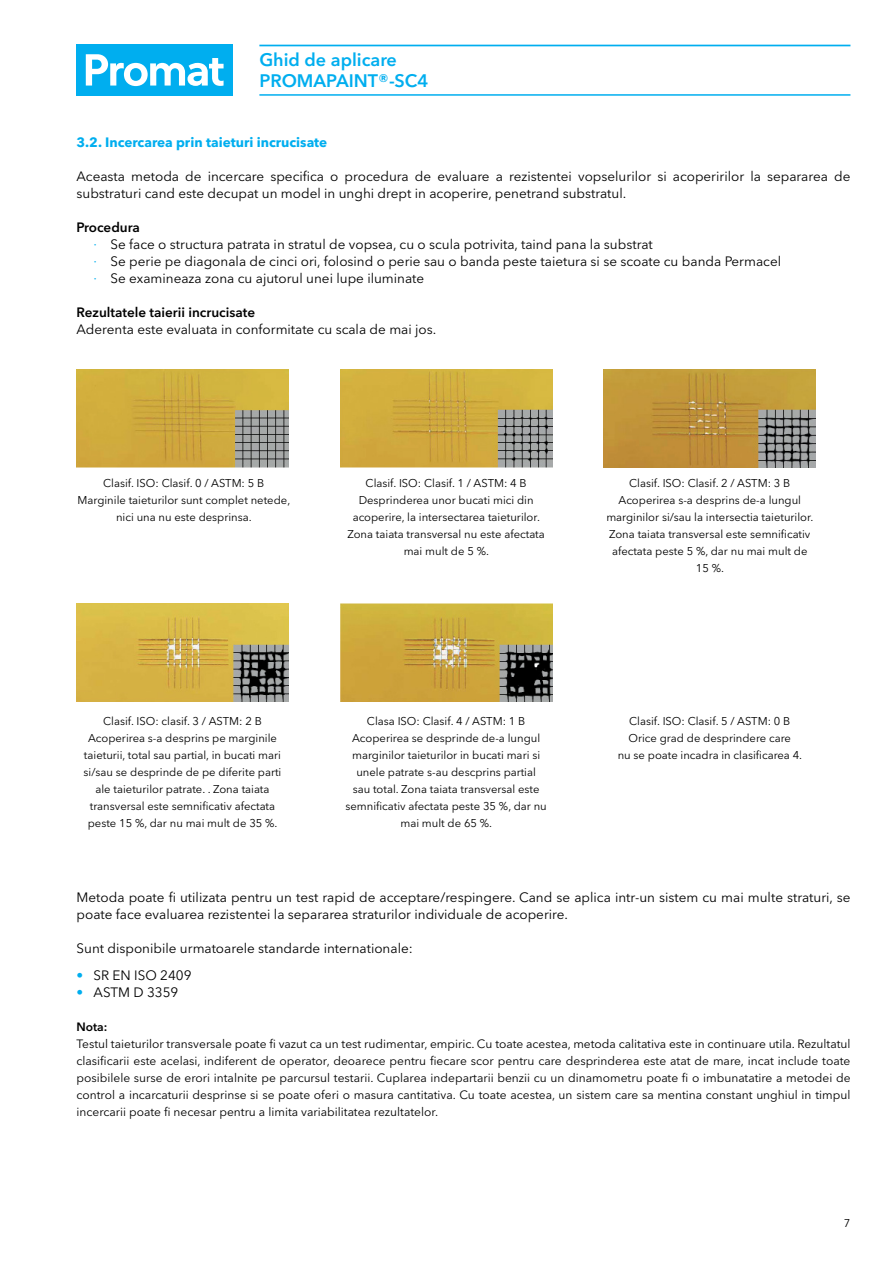
<style>
.page{position:relative;width:893px;height:1263px;background:#fff}
.page>*{position:absolute;margin:0;border:0;box-sizing:border-box;transform-origin:0 0}
.t1{font:600 18px/21.3px "Avenir Next W1 G";color:#00aeef}
.t2{font:13.5px/17px "Avenir Next W1 G";color:#000}
.t3{font:700 13.5px "Avenir Next W1 G";color:#00aeef}
.t4{font:600 13.5px "Avenir Next W1 G";color:#000}
.t5{font:12px/17px "Avenir Next W1 G";color:#000;text-align:justify}
.t6{font:600 12px "Avenir Next W1 G";color:#000}
.t7{font:11.25px/17px "Avenir Next W1 G";color:#000;text-align:center}
.s1{font-weight:600}
.s2{color:#00aeef}
</style>
<div class="page">
<div style="left:77px;top:45px;width:156px;height:51px;background:#00aeef"></div>
<svg style="left:86px;top:54px;width:138px;height:32px"></svg>
<img style="left:77px;top:369px;width:211px;height:98px">
<img style="left:340px;top:369px;width:212px;height:98px">
<img style="left:604px;top:369px;width:212px;height:98px">
<img style="left:77px;top:604px;width:211px;height:97px">
<img style="left:340px;top:604px;width:212px;height:97px">
<hr style="left:259px;top:45px;width:591px;height:1px;background:#00aeef">
<hr style="left:259px;top:94px;width:591px;height:2px;background:#00aeef">
<h1 class="t1" style="left:259px;top:49px;width:170px">Ghid de aplicare<br>PROMAPAINT®-SC4</h1>
<p class="t3" style="left:77px;top:134px;width:252px">3.2. Incercarea prin taieturi incrucisate</p>
<p class="t2" style="left:77px;top:168px;width:775px">Aceasta metoda de incercare specifica o procedura de evaluare a rezistentei vopselurilor si acoperirilor la separarea de substraturi cand este decupat un model in unghi drept in acoperire, penetrand substratul.</p>
<p class="t2" style="left:94px;top:219px;width:689px;text-indent:-17px"><span class="s1">Procedura<br></span><span class="s2">∙</span> Se face o structura patrata in stratul de vopsea, cu o scula potrivita, taind pana la substrat<br><span class="s2">∙</span> Se perie pe diagonala de cinci ori, folosind o perie sau o banda peste taietura si se scoate cu banda Permacel <span class="s2">∙</span> Se examineaza zona cu ajutorul unei lupe iluminate</p>
<p class="t4" style="left:77px;top:304px;width:180px">Rezultatele taierii incrucisate</p>
<p class="t2" style="left:77px;top:321px;width:361px">Aderenta este evaluata in conformitate cu scala de mai jos.</p>
<p class="t7" style="left:78px;top:474px;width:214px">Clasif. ISO: Clasif. 0 / ASTM: 5 B<br>Marginile taieturilor sunt complet netede, nici una nu este desprinsa.</p>
<p class="t7" style="left:606px;top:474px;width:209px">Clasif. ISO: Clasif. 2 / ASTM: 3 B Acoperirea s-a desprins de-a lungul marginilor si/sau la intersectia taieturilor.<br>Zona taiata transversal este semnificativ afectata peste 5 %, dar nu mai mult de 15 %.</p>
<p class="t7" style="left:347px;top:474px;width:199px">Clasif. ISO: Clasif. 1 / ASTM: 4 B Desprinderea unor bucati mici din acoperire, la intersectarea taieturilor.<br>Zona taiata transversal nu este afectata mai mult de 5 %.</p>
<p class="t7" style="left:84px;top:713px;width:199px">Clasif. ISO: clasif. 3 / ASTM: 2 B Acoperirea s-a desprins pe marginile taieturii, total sau partial, in bucati mari si/sau se desprinde de pe diferite parti ale taieturilor patrate. . Zona taiata transversal este semnificativ afectata peste 15 %, dar nu mai mult de 35 %.</p>
<p class="t7" style="left:345px;top:713px;width:203px">Clasa ISO: Clasif. 4 / ASTM: 1 B Acoperirea se desprinde de-a lungul marginilor taieturilor in bucati mari si unele patrate s-au descprins partial<br>sau total. Zona taiata transversal este semnificativ afectata peste 35 %, dar nu mai mult de 65 %.</p>
<p class="t7" style="left:618px;top:713px;width:186px">Clasif. ISO: Clasif. 5 / ASTM: 0 B<br>Orice grad de desprindere care<br>nu se poate incadra in clasificarea 4.</p>
<p class="t2" style="left:77px;top:888px;width:775px">Metoda poate fi utilizata pentru un test rapid de acceptare/respingere. Cand se aplica intr-un sistem cu mai multe straturi, se poate face evaluarea rezistentei la separarea straturilor individuale de acoperire.</p>
<p class="t2" style="left:77px;top:939px;width:338px">Sunt disponibile urmatoarele standarde internationale:</p>
<p class="t2" style="left:77px;top:967px;width:117px"><span class="s2">•</span> SR EN ISO 2409</p>
<p class="t2" style="left:77px;top:984px;width:103px"><span class="s2">•</span> ASTM D 3359</p>
<p class="t6" style="left:77px;top:1020px;width:32px">Nota:</p>
<p class="t5" style="left:77px;top:1035px;width:775px">Testul taieturilor transversale poate fi vazut ca un test rudimentar, empiric. Cu toate acestea, metoda calitativa este in continuare utila. Rezultatul clasificarii este acelasi, indiferent de operator, deoarece pentru fiecare scor pentru care desprinderea este atat de mare, incat include toate posibilele surse de erori intalnite pe parcursul testarii. Cuplarea indepartarii benzii cu un dinamometru poate fi o imbunatatire a metodei de control a incarcaturii desprinse si se poate oferi o masura cantitativa. Cu toate acestea, un sistem care sa mentina constant unghiul in timpul incercarii poate fi necesar pentru a limita variabilitatea rezultatelor.</p>
<p class="t7" style="left:844px;top:1214px;width:8px">7</p>
</div>
